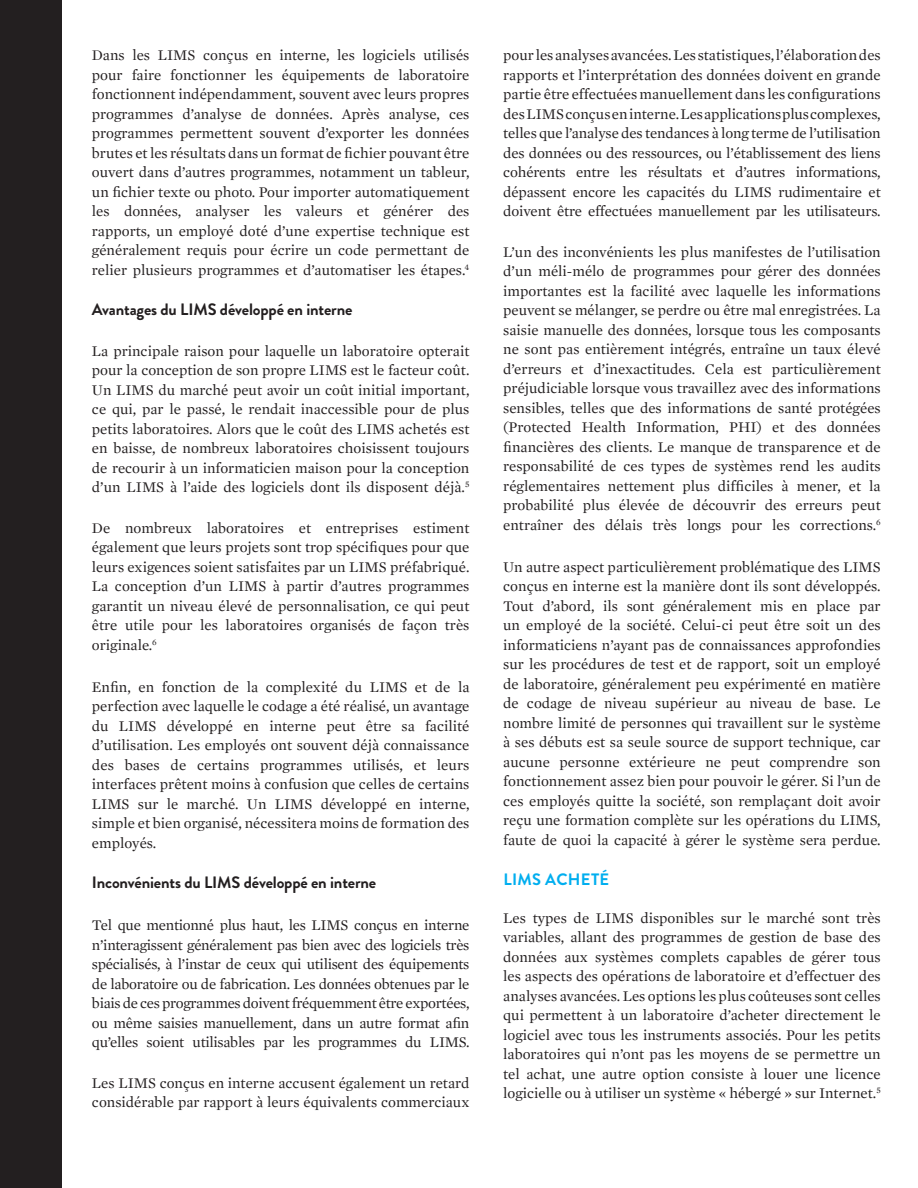
<style>
.page{position:relative;width:918px;height:1188px;background:#fff}
.page>*{position:absolute;margin:0;border:0;box-sizing:border-box;transform-origin:0 0}
.t1{font:700 16.5px "Brandon Grotesque";letter-spacing:-.01em;color:#231f20}
.t2{font:700 16.5px "Brandon Grotesque";letter-spacing:.02em;color:#00aeef}
.t3{font:15px/19.5px "Mercury Text G1";color:#231f20;text-align:justify}
</style>
<div class="page">
<div style="left:0;top:0;width:62px;height:1188px;background:#231f20"></div>
<p class="t3" style="left:92px;top:45px;width:379px">Dans les LIMS conçus en interne, les logiciels utilisés pour faire fonctionner les équipements de laboratoire fonctionnent indépendamment, souvent avec leurs propres programmes d’analyse de données. Après analyse, ces programmes permettent souvent d’exporter les données brutes et les résultats dans un format de fichier pouvant être ouvert dans d’autres programmes, notamment un tableur, un fichier texte ou photo. Pour importer automatiquement les données, analyser les valeurs et générer des rapports, un employé doté d’une expertise technique est généralement requis pour écrire un code permettant de relier plusieurs programmes et d’automatiser les étapes.<sup>4</sup></p>
<h4 class="t1" style="left:92px;top:298px;width:262px">Avantages du LIMS développé en interne</h4>
<p class="t3" style="left:92px;top:341px;width:379px">La principale raison pour laquelle un laboratoire opterait pour la conception de son propre LIMS est le facteur coût.<br>Un LIMS du marché peut avoir un coût initial important, ce qui, par le passé, le rendait inaccessible pour de plus petits laboratoires. Alors que le coût des LIMS achetés est en baisse, de nombreux laboratoires choisissent toujours de recourir à un informaticien maison pour la conception d’un LIMS à l’aide des logiciels dont ils disposent déjà.<sup>5</sup></p>
<p class="t3" style="left:92px;top:518px;width:379px">De nombreux laboratoires et entreprises estiment également que leurs projets sont trop spécifiques pour que leurs exigences soient satisfaites par un LIMS préfabriqué.<br>La conception d’un LIMS à partir d’autres programmes garantit un niveau élevé de personnalisation, ce qui peut être utile pour les laboratoires organisés de façon très originale.<sup>6</sup></p>
<p class="t3" style="left:92px;top:677px;width:379px">Enfin, en fonction de la complexité du LIMS et de la perfection avec laquelle le codage a été réalisé, un avantage du LIMS développé en interne peut être sa facilité d’utilisation. Les employés ont souvent déjà connaissance des bases de certains programmes utilisés, et leurs interfaces prêtent moins à confusion que celles de certains LIMS sur le marché. Un LIMS développé en interne, simple et bien organisé, nécessitera moins de formation des employés.</p>
<h4 class="t1" style="left:92px;top:871px;width:286px">Inconvénients du LIMS développé en interne</h4>
<p class="t3" style="left:92px;top:915px;width:379px">Tel que mentionné plus haut, les LIMS conçus en interne n’interagissent généralement pas bien avec des logiciels très spécialisés, à l’instar de ceux qui utilisent des équipements de laboratoire ou de fabrication. Les données obtenues par le biais de ces programmes doivent fréquemment être exportées, ou même saisies manuellement, dans un autre format afin qu’elles soient utilisables par les programmes du LIMS.</p>
<p class="t3" style="left:92px;top:1073px;width:379px">Les LIMS conçus en interne accusent également un retard considérable par rapport à leurs équivalents commerciaux</p>
<p class="t3" style="left:503px;top:45px;width:379px">pour les analyses avancées. Les statistiques, l’élaboration des rapports et l’interprétation des données doivent en grande partie être effectuées manuellement dans les configurations desLIMS conçus en interne.Les applications plus complexes, telles que l’analyse des tendances à long terme de l’utilisation des données ou des ressources, ou l’établissement des liens cohérents entre les résultats et d’autres informations, dépassent encore les capacités du LIMS rudimentaire et doivent être effectuées manuellement par les utilisateurs.</p>
<p class="t3" style="left:503px;top:242px;width:379px">L’un des inconvénients les plus manifestes de l’utilisation d’un méli-mélo de programmes pour gérer des données importantes est la facilité avec laquelle les informations peuvent se mélanger, se perdre ou être mal enregistrées. La saisie manuelle des données, lorsque tous les composants ne sont pas entièrement intégrés, entraîne un taux élevé d’erreurs et d’inexactitudes. Cela est particulièrement préjudiciable lorsque vous travaillez avec des informations sensibles, telles que des informations de santé protégées (Protected Health Information, PHI) et des données financières des clients. Le manque de transparence et de responsabilité de ces types de systèmes rend les audits réglementaires nettement plus difficiles à mener, et la probabilité plus élevée de découvrir des erreurs peut entraîner des délais très longs pour les corrections.<sup>6</sup></p>
<p class="t3" style="left:503px;top:557px;width:379px">Un autre aspect particulièrement problématique des LIMS conçus en interne est la manière dont ils sont développés.<br>Tout d’abord, ils sont généralement mis en place par un employé de la société. Celui-ci peut être soit un des informaticiens n’ayant pas de connaissances approfondies sur les procédures de test et de rapport, soit un employé de laboratoire, généralement peu expérimenté en matière de codage de niveau supérieur au niveau de base. Le nombre limité de personnes qui travaillent sur le système à ses débuts est sa seule source de support technique, car aucune personne extérieure ne peut comprendre son fonctionnement assez bien pour pouvoir le gérer. Si l’un de ces employés quitte la société, son remplaçant doit avoir reçu une formation complète sur les opérations du LIMS, faute de quoi la capacité à gérer le système sera perdue.</p>
<h4 class="t2" style="left:503px;top:868px;width:107px">LIMS ACHETÉ</h4>
<p class="t3" style="left:503px;top:908px;width:379px">Les types de LIMS disponibles sur le marché sont très variables, allant des programmes de gestion de base des données aux systèmes complets capables de gérer tous les aspects des opérations de laboratoire et d’effectuer des analyses avancées. Les options les plus coûteuses sont celles qui permettent à un laboratoire d’acheter directement le logiciel avec tous les instruments associés. Pour les petits laboratoires qui n’ont pas les moyens de se permettre un tel achat, une autre option consiste à louer une licence logicielle ou à utiliser un système « hébergé » sur Internet.<sup>5</sup></p>
</div>
